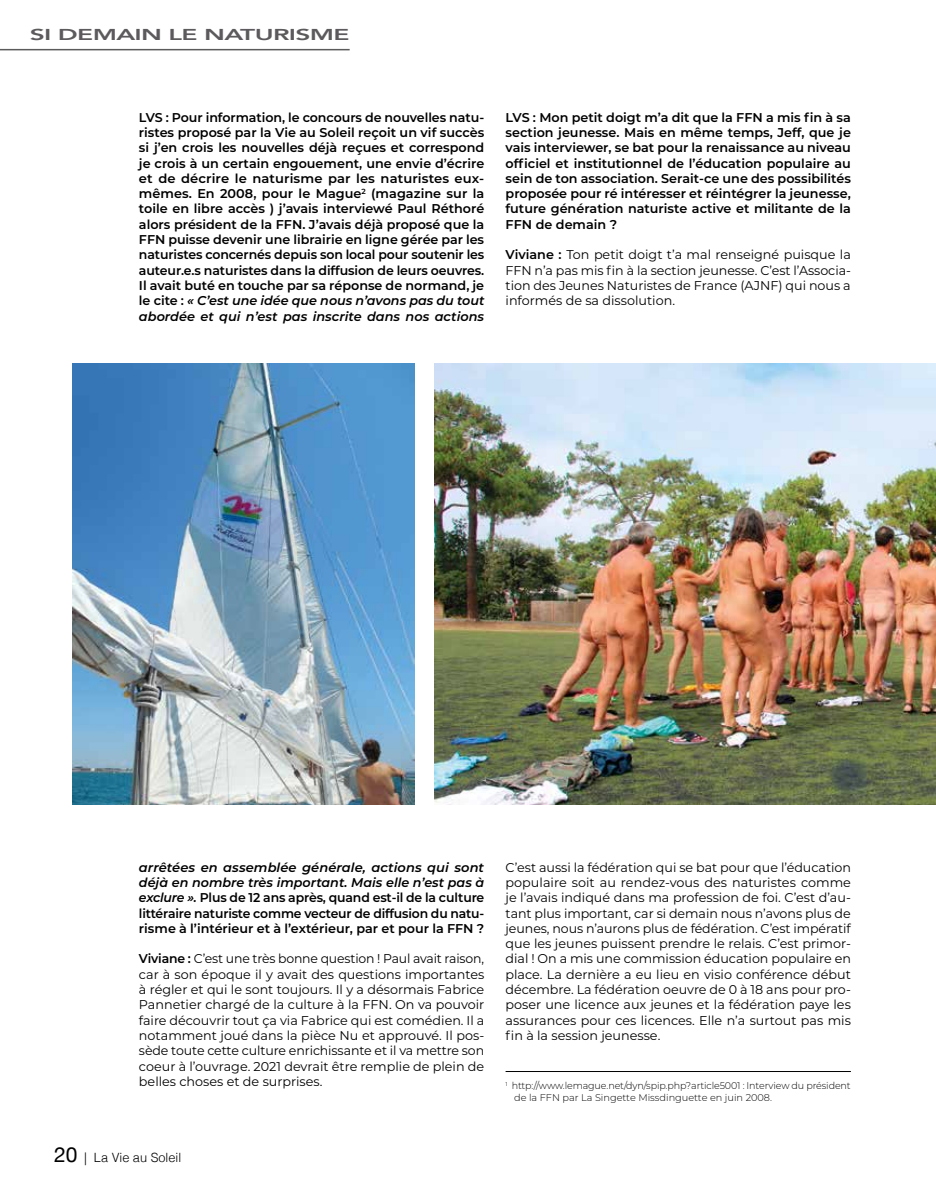
<style>
.page{position:relative;width:936px;height:1191px;background:#fff}
.page>*{position:absolute;margin:0;border:0;box-sizing:border-box;transform-origin:0 0}
.t1{font:800 15.75px "Avenir";letter-spacing:-.025em;color:#5d5a5d;scale:1.67 1}
.t2{font:600 12.75px/15.3px "Montserrat";color:#000;text-align:justify}
.t3{font:12.75px/15.3px "Montserrat";color:#000;text-align:justify}
.t4{font:300 12.75px "Helvetica";color:#000}
.t5{font:300 9.75px/11.7px "Montserrat";letter-spacing:-.01em;color:#000}
.s1{font-style:italic}
.s2{font-weight:600}
.s3{font-family:"Helvetica Neue";font-weight:400;font-size:21px}
</style>
<div class="page">
<img style="left:435px;top:364px;width:500px;height:440px">
<img style="left:72px;top:364px;width:342px;height:440px">
<hr style="left:505px;top:1071px;width:345px;height:1px;background:#000">
<hr style="left:0;top:49px;width:349px;height:1px;background:#5d5a5d">
<p class="t1" style="left:30px;top:23px;width:193px">SI DEMAIN LE NATURISME</p>
<p class="t2" style="left:139px;top:109px;width:347px">LVS : Pour information, le concours de nouvelles natu&shy;ristes proposé par la Vie au Soleil reçoit un vif succès si j’en crois les nouvelles déjà reçues et correspond je crois à un certain engouement, une envie d’écrire et de décrire le naturisme par les naturistes eux&shy;mêmes. En 2008, pour le Mague<sup>2</sup> (magazine sur la toile en libre accès ) j’avais interviewé Paul Réthoré alors président de la FFN. J’avais déjà proposé que la FFN puisse devenir une librairie en ligne gérée par les naturistes concernés depuis son local pour soutenir les auteur.e.s naturistes dans la diffusion de leurs oeuvres.<br>Il avait buté en touche par sa réponse de normand, je le cite : <span class="s1">« C’est une idée que nous n’avons pas du tout abordée et qui n’est pas inscrite dans nos actions</span></p>
<p class="t2" style="left:505px;top:109px;width:347px">LVS : Mon petit doigt m’a dit que la FFN a mis fin à sa section jeunesse. Mais en même temps, Jeff, que je vais interviewer, se bat pour la renaissance au niveau officiel et institutionnel de l’éducation populaire au sein de ton association. Serait-ce une des possibilités proposée pour ré intéresser et réintégrer la jeunesse, future génération naturiste active et militante de la FFN de demain ?</p>
<p class="t3" style="left:505px;top:247px;width:347px"><span class="s2">Viviane :</span> Ton petit doigt t’a mal renseigné puisque la FFN n’a pas mis fin à la section jeunesse. C’est l’Associa&shy;tion des Jeunes Naturistes de France (AJNF) qui nous a informés de sa dissolution.</p>
<p class="t2" style="left:139px;top:859px;width:347px"><span class="s1">arrêtées en assemblée générale, actions qui sont déjà en nombre très important. Mais elle n’est pas à exclure ».</span> Plus de 12 ans après, quand est-il de la culture littéraire naturiste comme vecteur de diffusion du natu&shy;risme à l’intérieur et à l’extérieur, par et pour la FFN ?</p>
<p class="t3" style="left:139px;top:950px;width:347px"><span class="s2">Viviane :</span> C’est une très bonne question ! Paul avait raison, car à son époque il y avait des questions importantes à régler et qui le sont toujours. Il y a désormais Fabrice Pannetier chargé de la culture à la FFN. On va pouvoir faire découvrir tout ça via Fabrice qui est comédien. Il a notamment joué dans la pièce Nu et approuvé. Il pos&shy;sède toute cette culture enrichissante et il va mettre son coeur à l’ouvrage. 2021 devrait être remplie de plein de belles choses et de surprises.</p>
<p class="t4" style="left:54px;top:1147px;width:129px"><span class="s3">20</span> | La Vie au Soleil</p>
<p class="t3" style="left:505px;top:859px;width:347px">C’est aussi la fédération qui se bat pour que l’éducation populaire soit au rendez-vous des naturistes comme je l’avais indiqué dans ma profession de foi. C’est d’au&shy;tant plus important, car si demain nous n’avons plus de jeunes, nous n’aurons plus de fédération. C’est impératif que les jeunes puissent prendre le relais. C’est primor&shy;dial ! On a mis une commission éducation populaire en place. La dernière a eu lieu en visio conférence début décembre. La fédération oeuvre de 0 à 18 ans pour pro&shy;poser une licence aux jeunes et la fédération paye les assurances pour ces licences. Elle n’a surtout pas mis fin à la session jeunesse.</p>
<p class="t5" style="left:514px;top:1079px;width:338px;text-indent:-9px"><sup>1</sup> http://www.lemague.net/dyn/spip.php?article5001 : Interview du président de la FFN par La Singette Missdinguette en juin 2008.</p>
</div>
